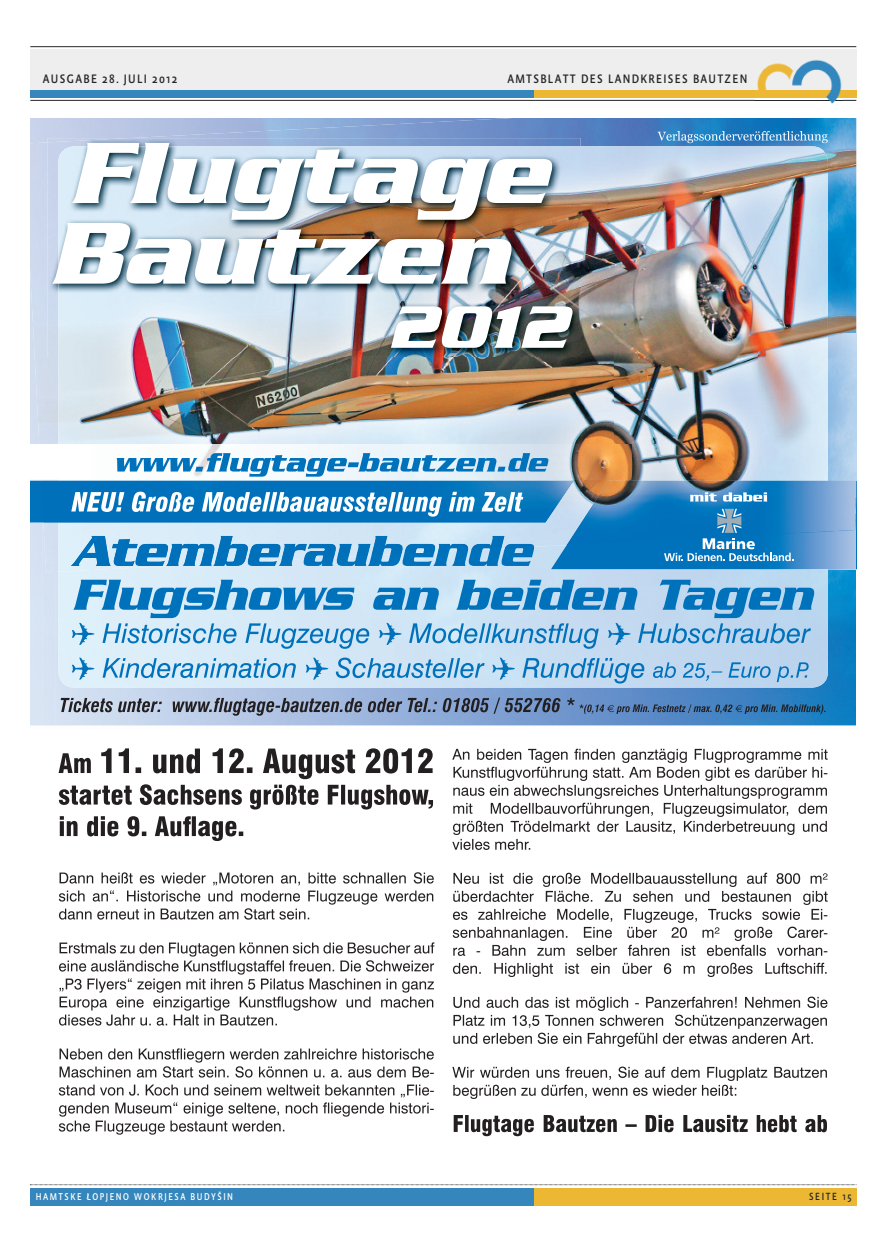
<style>
.page{position:relative;width:887px;height:1252px;background:#fff}
.page>*{position:absolute;margin:0;border:0;box-sizing:border-box;transform-origin:0 0}
.t1{font:12.5px "Absara Sans Head OT";letter-spacing:.1em;color:#272627}
.t2{font:10.62px "Absara Sans Head OT";letter-spacing:.16em;color:#272627;scale:.95 1}
.t3{font:10px "Absara Sans Head OT";letter-spacing:.16em;color:#fff;scale:.95 1}
</style>
<div class="page">
<div style="left:30px;top:1187px;width:504px;height:18px;background:#3486bc"></div>
<div style="left:533px;top:1187px;width:323px;height:18px;background:#ecb834"></div>
<svg style="left:30px;top:1184px;width:827px;height:1px"></svg>
<div style="left:30px;top:49px;width:826px;height:48px;background:#eee"></div>
<div style="left:30px;top:90px;width:504px;height:7px;background:#3486bc"></div>
<div style="left:533px;top:90px;width:323px;height:8px;background:#ecb834"></div>
<hr style="left:30px;top:100px;width:826px;height:1px;background:#272627">
<hr style="left:30px;top:46px;width:826px;height:1px;background:#272627">
<img style="left:757px;top:59px;width:85px;height:45px">
<img style="left:757px;top:100px;width:85px;height:1px">
<img style="left:30px;top:725px;width:16px;height:1px">
<img style="left:607px;top:725px;width:249px;height:1px">
<img style="left:818px;top:570px;width:37px;height:155px">
<img style="left:68px;top:687px;width:750px;height:38px">
<img style="left:58px;top:570px;width:769px;height:117px">
<svg style="left:72px;top:579px;width:742px;height:69px"></svg>
<svg style="left:72px;top:657px;width:22px;height:22px"></svg>
<svg style="left:102px;top:658px;width:194px;height:20px"></svg>
<svg style="left:306px;top:657px;width:22px;height:22px"></svg>
<svg style="left:336px;top:657px;width:148px;height:21px"></svg>
<svg style="left:492px;top:657px;width:23px;height:22px"></svg>
<svg style="left:522px;top:658px;width:122px;height:25px"></svg>
<svg style="left:652px;top:662px;width:156px;height:20px"></svg>
<div style="left:30px;top:142px;width:28px;height:430px;background:#cfdbed"></div>
<img style="left:813px;top:118px;width:43px;height:215px">
<img style="left:128px;top:118px;width:685px;height:28px">
<img style="left:58px;top:357px;width:300px;height:214px">
<img style="left:357px;top:317px;width:256px;height:127px">
<img style="left:613px;top:146px;width:171px;height:307px">
<img style="left:784px;top:146px;width:43px;height:187px">
<img style="left:580px;top:146px;width:34px;height:171px">
<img style="left:758px;top:333px;width:98px;height:120px">
<svg style="left:452px;top:748px;width:375px;height:101px"></svg>
<svg style="left:452px;top:872px;width:375px;height:83px"></svg>
<svg style="left:453px;top:962px;width:373px;height:14px"></svg>
<svg style="left:453px;top:996px;width:374px;height:50px"></svg>
<svg style="left:452px;top:1066px;width:374px;height:32px"></svg>
<svg style="left:453px;top:1114px;width:373px;height:22px"></svg>
<img style="left:47px;top:140px;width:44px;height:217px">
<img style="left:91px;top:138px;width:489px;height:8px">
<img style="left:58px;top:146px;width:522px;height:211px">
<img style="left:391px;top:306px;width:182px;height:42px">
<img style="left:52px;top:143px;width:501px;height:140px">
<img style="left:30px;top:444px;width:9px;height:9px">
<img style="left:39px;top:444px;width:592px;height:9px">
<svg style="left:59px;top:748px;width:374px;height:61px"></svg>
<svg style="left:60px;top:816px;width:183px;height:25px"></svg>
<svg style="left:59px;top:872px;width:374px;height:47px"></svg>
<svg style="left:59px;top:942px;width:375px;height:83px"></svg>
<svg style="left:59px;top:1048px;width:374px;height:29px"></svg>
<svg style="left:59px;top:1084px;width:374px;height:50px"></svg>
<svg style="left:657px;top:131px;width:170px;height:12px"></svg>
<svg style="left:61px;top:697px;width:764px;height:18px"></svg>
<svg style="left:30px;top:453px;width:826px;height:117px"></svg>
<p class="t1" style="left:43px;top:74px;width:136px">AUSGABE 28. JULI 2012</p>
<p class="t1" style="left:507px;top:74px;width:241px">AMTSBLATT DES LANDKREISES BAUTZEN</p>
<p class="t3" style="left:36px;top:1193px;width:209px">HAMTSKE <sup>/</sup>LOPJENO WOKRJESA BUDYŠIN</p>
<p class="t2" style="left:808px;top:1192px;width:46px">SEITE 15</p>
</div>
